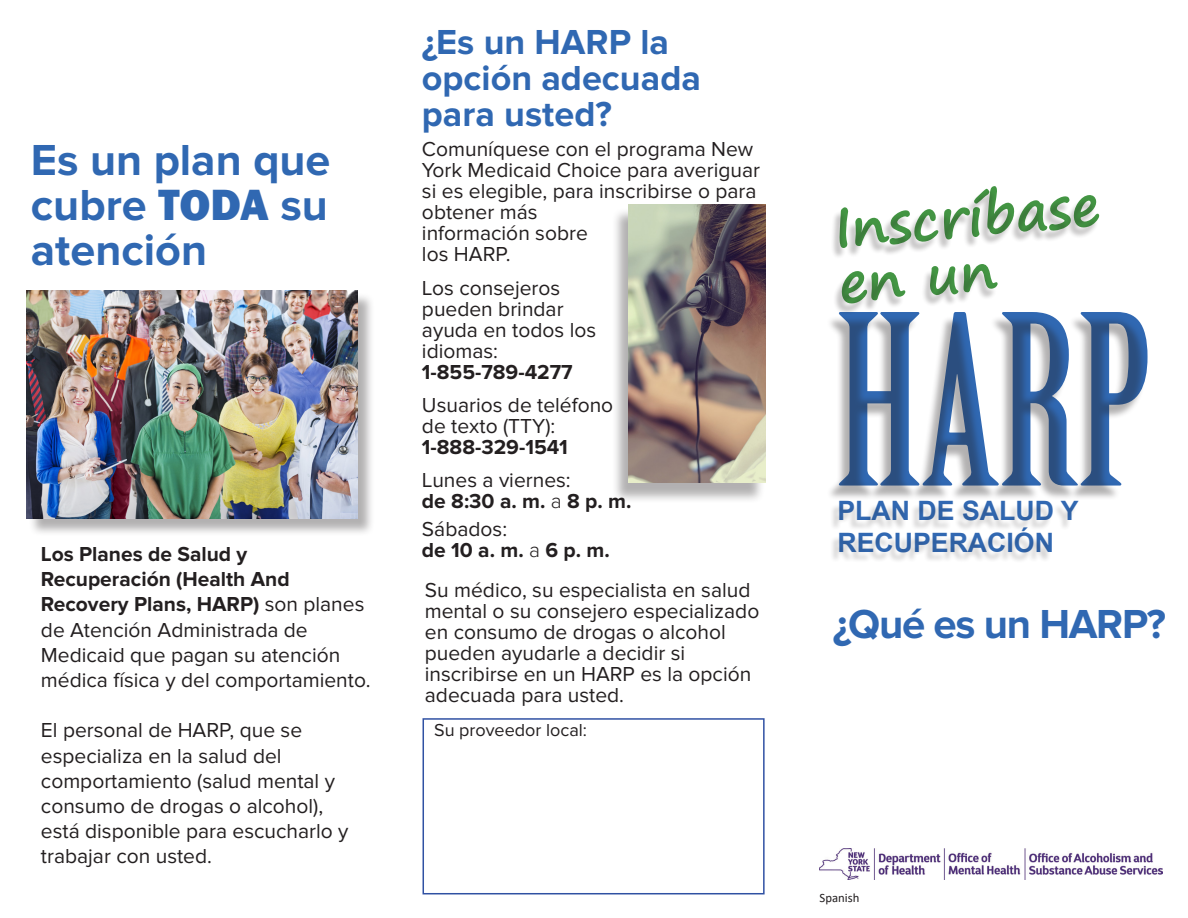
<style>
.page{position:relative;width:1188px;height:918px;background:#fff}
.page>*{position:absolute;margin:0;border:0;box-sizing:border-box;transform-origin:0 0}
.t1{font:231.3px "Birch Std";color:#3068b2}
.t2{font:700 55.5px/55.5px "Segoe Print";color:#439543}
.t3{font:700 45px/45px "Proxima Nova";color:#3068b2;text-align:justify}
.t4{font:700 42px "Proxima Nova";letter-spacing:-.03em;color:#3068b2}
.t5{font:700 36px/36px "Proxima Nova";color:#3068b2}
.t6{font:700 26.7px/32.1px "Arial";color:#3168b2}
.t7{font:21px/21px "Proxima Nova";color:#231f20}
.t8{font:700 21px "Proxima Nova";color:#231f20}
.t9{font:18px "Proxima Nova";color:#231f20}
.t10{font:12.75px "Calibri";color:#231f20}
.s1{font-family:"Franklin Gothic";font-weight:800}
.s2{font-weight:700}
.s3{font-weight:300}
</style>
<div class="page">
<div style="left:827px;top:316px;width:320px;height:185px;background:#231f20;opacity:.35"></div>
<div style="left:830px;top:503px;width:247px;height:61px;background:#231f20;opacity:.2"></div>
<div style="left:830px;top:189px;width:269px;height:126px;background:#231f20;opacity:.25"></div>
<div style="left:611px;top:208px;width:154px;height:296px;background:#231f20;opacity:.35"></div>
<img style="left:629px;top:204px;width:136px;height:279px">
<img style="left:819px;top:849px;width:343px;height:31px">
<div style="left:423px;top:718px;width:342px;height:176px;border:2px solid #3051a3"></div>
<div style="left:28px;top:293px;width:347px;height:244px;background:#231f20;opacity:.35"></div>
<img style="left:26px;top:291px;width:331px;height:227px">
<p class="t3" style="left:31px;top:138px;width:301px">Es un plan que cubre <span class="s1">TODA</span> su atención</p>
<p class="t7" style="left:41px;top:542px;width:331px;line-height:25.2px"><span class="s2">Los Planes de Salud y<br>Recuperación (Health And<br>Recovery Plans, HARP)</span> son planes de Atención Administrada de<br>Medicaid que pagan su atención médica física y del comportamiento.</p>
<p class="t7" style="left:41px;top:718px;width:309px;line-height:25.2px">El personal de HARP, que se especializa en la salud del comportamiento (salud mental y consumo de drogas o alcohol), está disponible para escucharlo y trabajar con usted.</p>
<p class="t5" style="left:422px;top:25px;width:280px">¿Es un HARP la opción adecuada para usted?</p>
<p class="t7" style="left:422px;top:139px;width:340px">Comuníquese con el programa New<br>York Medicaid Choice para averiguar si es elegible, para inscribirse o para obtener más<br>información sobre<br>los HARP.</p>
<p class="t7" style="left:422px;top:278px;width:176px">Los consejeros pueden brindar ayuda en todos los idiomas:</p>
<p class="t8" style="left:422px;top:360px;width:152px">1-855-789-4277</p>
<p class="t7" style="left:422px;top:395px;width:193px">Usuarios de teléfono de texto (TTY):</p>
<p class="t8" style="left:422px;top:435px;width:147px">1-888-329-1541</p>
<p class="t7" style="left:422px;top:470px;width:150px">Lunes a viernes:</p>
<p class="t8" style="left:422px;top:489px;width:211px">de 8:30 a. m. <span class="s3">a</span> 8 p. m.</p>
<p class="t7" style="left:422px;top:519px;width:87px">Sábados:</p>
<p class="t8" style="left:422px;top:538px;width:189px">de 10 a. m. <span class="s3">a</span> 6 p. m.</p>
<p class="t7" style="left:425px;top:580px;width:336px">Su médico, su especialista en salud mental o su consejero especializado en consumo de drogas o alcohol pueden ayudarle a decidir si inscribirse en un HARP es la opción adecuada para usted.</p>
<p class="t9" style="left:434px;top:720px;width:154px">Su proveedor local:</p>
<p class="t2" style="left:832px;top:199px;width:268px;rotate:-5deg">Inscríbase en un</p>
<p class="t1" style="left:836px;top:271px;width:318px">HARP</p>
<p class="t6" style="left:837px;top:495px;width:243px">PLAN DE SALUD Y<br>RECUPERACIÓN</p>
<p class="t4" style="left:833px;top:600px;width:335px">¿Qué es un HARP?</p>
<p class="t10" style="left:819px;top:889px;width:41px">Spanish</p>
</div>
